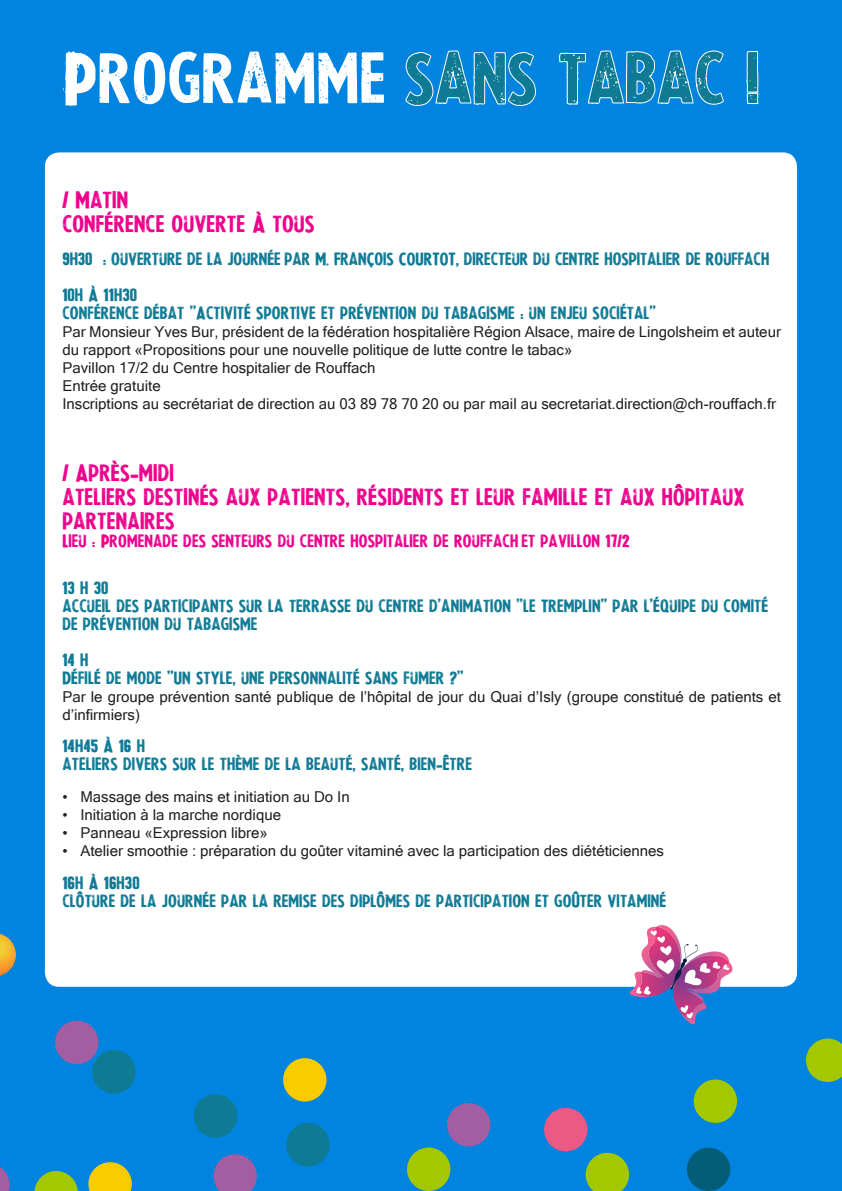
<style>
.page{position:relative;width:842px;height:1191px;background:#0084df}
.page>*{position:absolute;margin:0;border:0;box-sizing:border-box;transform-origin:0 0}
.t1{font:60px "La Presse";color:#0f7a94}
.t2{font:20px/24px "La Presse";color:#ed028c}
.t3{font:15px/18px "Microsoft Sans Serif";color:#231f20}
.t4{font:15px "La Presse";color:#0f7a94}
.t5{font:15px "La Presse";color:#ed028c}
.s1{color:#fff}
</style>
<div class="page">
<svg style="left:405px;top:50px;width:131px;height:56px"></svg>
<svg style="left:559px;top:50px;width:165px;height:55px"></svg>
<svg style="left:746px;top:51px;width:13px;height:54px"></svg>
<div style="left:45px;top:152px;width:752px;height:834px;background:#fff;border-radius:14px"></div>
<svg style="left:0;top:934px;width:16px;height:41px"></svg>
<div style="left:687px;top:1147px;width:43px;height:44px;background:#035c78;border-radius:50%"></div>
<div style="left:447px;top:1103px;width:43px;height:43px;background:#a35ea1;border-radius:50%"></div>
<svg style="left:213px;top:1154px;width:44px;height:37px"></svg>
<div style="left:55px;top:1020px;width:43px;height:44px;background:#a35ea1;border-radius:50%"></div>
<div style="left:286px;top:1123px;width:44px;height:43px;background:#0f7a94;border-radius:50%"></div>
<svg style="left:586px;top:1152px;width:43px;height:39px"></svg>
<svg style="left:806px;top:1038px;width:36px;height:44px;background:#86bb26"></svg>
<div style="left:407px;top:1147px;width:43px;height:44px;background:#a3c700;border-radius:50%"></div>
<div style="left:92px;top:1050px;width:44px;height:43px;background:#0f7a94;border-radius:50%"></div>
<div style="left:194px;top:1094px;width:43px;height:43px;background:#0f7a94;border-radius:50%"></div>
<div style="left:544px;top:1108px;width:43px;height:43px;background:#ed5985;border-radius:50%"></div>
<svg style="left:34px;top:1171px;width:44px;height:20px"></svg>
<div style="left:694px;top:1079px;width:43px;height:44px;background:#a3c700;border-radius:50%"></div>
<svg style="left:88px;top:1162px;width:44px;height:29px"></svg>
<svg style="left:0;top:1167px;width:10px;height:24px"></svg>
<div style="left:283px;top:1058px;width:43px;height:43px;background:#facc00;border-radius:50%"></div>
<svg style="left:627px;top:925px;width:110px;height:99px"></svg>
<p class="t1" style="left:62px;top:41px;width:699px"><span class="s1">PROGRAMME</span> SANS TABAC !</p>
<p class="t2" style="left:62px;top:190px;width:68px">/ MATIN</p>
<p class="t2" style="left:62px;top:214px;width:254px">CONFÉRENCE OUVERTE À TOUS</p>
<p class="t4" style="left:62px;top:249px;width:708px">9H30 : OUVERTURE DE LA JOURNÉE PAR M. FRANÇOIS COURTOT, DIRECTEUR DU CENTRE HOSPITALIER DE ROUFFACH</p>
<p class="t4" style="left:62px;top:285px;width:76px">10H À 11H30</p>
<p class="t4" style="left:62px;top:303px;width:595px">CONFÉRENCE DÉBAT "ACTIVITÉ SPORTIVE ET PRÉVENTION DU TABAGISME : UN ENJEU SOCIÉTAL"</p>
<p class="t3" style="left:62px;top:322px;width:720px">Par Monsieur Yves Bur, président de la fédération hospitalière Région Alsace, maire de Lingolsheim et auteur du rapport «Propositions pour une nouvelle politique de lutte contre le tabac»</p>
<p class="t3" style="left:62px;top:358px;width:314px">Pavillon 17/2 du Centre hospitalier de Rouffach</p>
<p class="t3" style="left:62px;top:376px;width:100px">Entrée gratuite</p>
<p class="t3" style="left:62px;top:394px;width:715px">Inscriptions au secrétariat de direction au 03 89 78 70 20 ou par mail au secretariat.direction@ch-rouffach.fr</p>
<p class="t2" style="left:62px;top:462px;width:113px">/ APRÈS-MIDI</p>
<p class="t2" style="left:62px;top:486px;width:684px">ATELIERS DESTINÉS AUX PATIENTS, RÉSIDENTS ET LEUR FAMILLE ET AUX HÔPITAUX<br>PARTENAIRES</p>
<p class="t5" style="left:62px;top:531px;width:569px">LIEU : PROMENADE DES SENTEURS DU CENTRE HOSPITALIER DE ROUFFACH ET PAVILLON 17/2</p>
<p class="t4" style="left:62px;top:578px;width:48px">13 H 30</p>
<p class="t4" style="left:62px;top:596px;width:707px">ACCUEIL DES PARTICIPANTS SUR LA TERRASSE DU CENTRE D’ANIMATION "LE TREMPLIN" PAR L’ÉQUIPE DU COMITÉ</p>
<p class="t4" style="left:62px;top:614px;width:197px">DE PRÉVENTION DU TABAGISME</p>
<p class="t4" style="left:62px;top:650px;width:28px">14 H</p>
<p class="t4" style="left:62px;top:668px;width:403px">DÉFILÉ DE MODE "UN STYLE, UNE PERSONNALITÉ SANS FUMER ?"</p>
<p class="t3" style="left:62px;top:687px;width:720px">Par le groupe prévention santé publique de l’hôpital de jour du Quai d’Isly (groupe constitué de patients et d’infirmiers)</p>
<p class="t4" style="left:62px;top:736px;width:84px">14H45 À 16 H</p>
<p class="t4" style="left:62px;top:754px;width:411px">ATELIERS DIVERS SUR LE THÈME DE LA BEAUTÉ, SANTÉ, BIEN-ÊTRE</p>
<p class="t3" style="left:62px;top:788px;width:289px">• Massage des mains et initiation au Do In</p>
<p class="t3" style="left:62px;top:806px;width:220px">• Initiation à la marche nordique</p>
<p class="t3" style="left:62px;top:824px;width:207px">• Panneau «Expression libre»</p>
<p class="t3" style="left:62px;top:842px;width:603px">• Atelier smoothie : préparation du goûter vitaminé avec la participation des diététiciennes</p>
<p class="t4" style="left:62px;top:873px;width:79px">16H À 16H30</p>
<p class="t4" style="left:62px;top:891px;width:606px">CLÔTURE DE LA JOURNÉE PAR LA REMISE DES DIPLÔMES DE PARTICIPATION ET GOÛTER VITAMINÉ</p>
</div>
